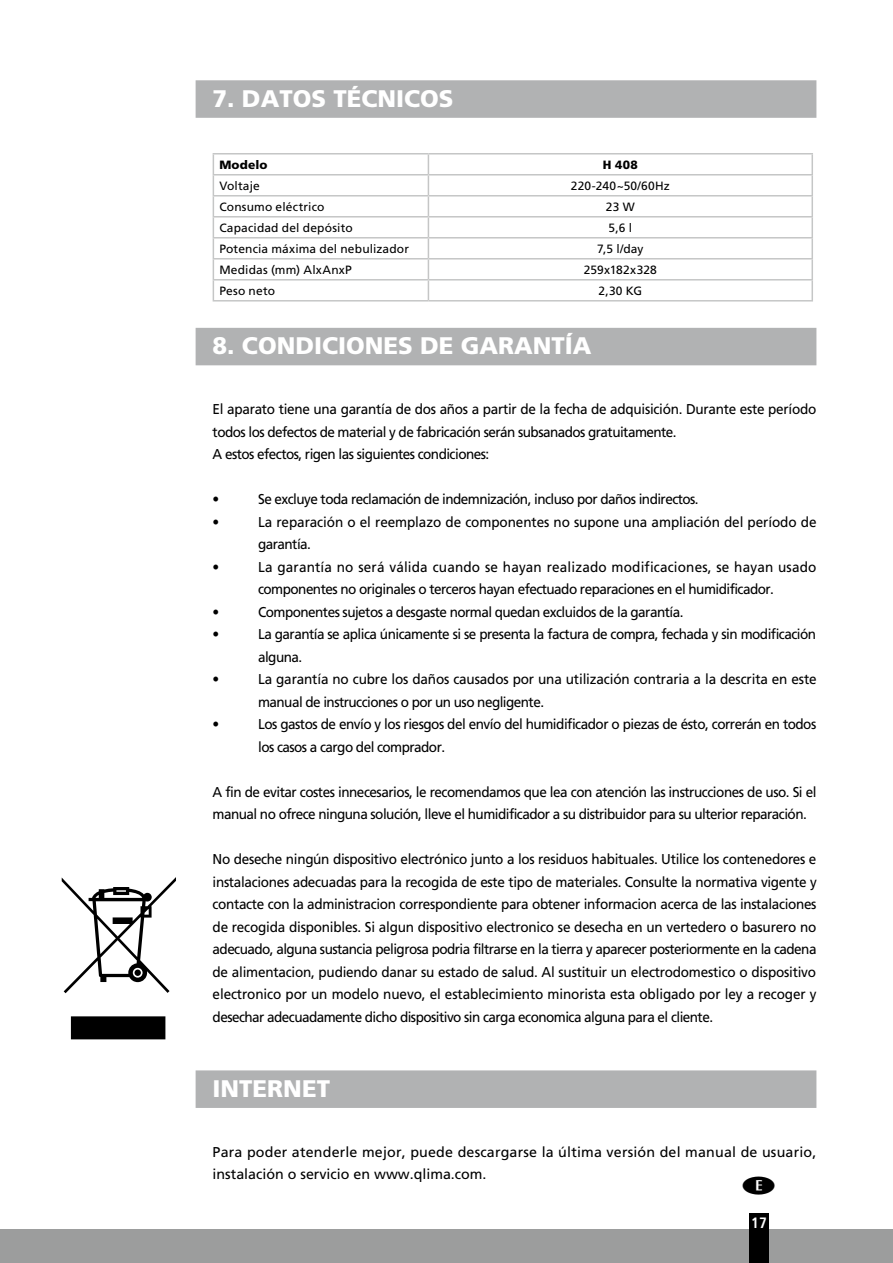
<style>
.page{position:relative;width:893px;height:1263px;background:#fff}
.page>*{position:absolute;margin:0;border:0;box-sizing:border-box;transform-origin:0 0}
.t1{font:900 24px "Frutiger LT Std";color:#fff}
.t2{font:700 condensed 15px "Frutiger LT Std";color:#fff}
.t3{font:14.25px/22.5px "Frutiger LT Std";letter-spacing:-.04em;color:#000;scale:.95 1}
.t4{font:14.25px/22.5px "Frutiger LT Std";letter-spacing:-.01em;color:#000;scale:.95 1}
.t5{font:14.25px/22.5px "Frutiger LT Std";letter-spacing:.015em;color:#000}
.t6{font:14.25px/22.5px "Frutiger LT Std";letter-spacing:-.005em;color:#000;scale:.95 1}
.t7{font:12px "Frutiger LT Std";letter-spacing:.015em;color:#000}
.t8{font:900 12px "Frutiger LT Std";letter-spacing:.02em;color:#000}
</style>
<div class="page">
<div style="left:0;top:1229px;width:893px;height:34px;background:#9c9d9d"></div>
<div style="left:749px;top:1213px;width:20px;height:50px;background:#000"></div>
<div style="left:196px;top:80px;width:620px;height:38px;background:#b1b2b3"></div>
<div style="left:196px;top:328px;width:620px;height:37px;background:#b1b2b3"></div>
<div style="left:196px;top:1070px;width:620px;height:38px;background:#b1b2b3"></div>
<hr style="left:213px;top:153px;width:215px;height:2px;background:#c5c6c6">
<hr style="left:428px;top:153px;width:385px;height:2px;background:#c5c6c6">
<hr style="left:213px;top:174px;width:215px;height:2px;background:#c5c6c6">
<hr style="left:428px;top:174px;width:385px;height:2px;background:#c5c6c6">
<hr style="left:213px;top:195px;width:215px;height:2px;background:#c5c6c6">
<hr style="left:428px;top:195px;width:385px;height:2px;background:#c5c6c6">
<hr style="left:213px;top:216px;width:215px;height:2px;background:#c5c6c6">
<hr style="left:428px;top:216px;width:385px;height:2px;background:#c5c6c6">
<hr style="left:213px;top:237px;width:215px;height:2px;background:#c5c6c6">
<hr style="left:428px;top:237px;width:385px;height:2px;background:#c5c6c6">
<hr style="left:213px;top:258px;width:215px;height:2px;background:#c5c6c6">
<hr style="left:428px;top:258px;width:385px;height:2px;background:#c5c6c6">
<hr style="left:213px;top:279px;width:215px;height:2px;background:#c5c6c6">
<svg style="left:213px;top:155px;width:1px;height:145px"></svg>
<hr style="left:428px;top:279px;width:385px;height:2px;background:#c5c6c6">
<svg style="left:428px;top:155px;width:1px;height:145px"></svg>
<svg style="left:811px;top:155px;width:2px;height:145px"></svg>
<hr style="left:213px;top:300px;width:215px;height:2px;background:#c5c6c6">
<hr style="left:428px;top:300px;width:385px;height:2px;background:#c5c6c6">
<svg style="left:62px;top:877px;width:114px;height:162px"></svg>
<h1 class="t1" style="left:213px;top:84px;width:242px">7. DATOS TÉCNICOS</h1>
<p class="t8" style="left:219px;top:157px;width:50px">Modelo</p>
<p class="t8" style="left:603px;top:157px;width:36px">H 408</p>
<p class="t7" style="left:219px;top:179px;width:42px">Voltaje</p>
<p class="t7" style="left:571px;top:179px;width:100px">220-240~50/60Hz</p>
<p class="t7" style="left:219px;top:200px;width:107px">Consumo eléctrico</p>
<p class="t7" style="left:606px;top:200px;width:30px">23 W</p>
<p class="t7" style="left:219px;top:221px;width:135px">Capacidad del depósito</p>
<p class="t7" style="left:609px;top:221px;width:25px">5,6 l</p>
<p class="t7" style="left:219px;top:242px;width:191px">Potencia máxima del nebulizador</p>
<p class="t7" style="left:597px;top:242px;width:48px">7,5 l/day</p>
<p class="t7" style="left:219px;top:263px;width:134px">Medidas (mm) AlxAnxP</p>
<p class="t7" style="left:584px;top:263px;width:75px">259x182x328</p>
<p class="t7" style="left:219px;top:284px;width:57px">Peso neto</p>
<p class="t7" style="left:599px;top:284px;width:45px">2,30 KG</p>
<h1 class="t1" style="left:213px;top:331px;width:380px">8. CONDICIONES DE GARANTÍA</h1>
<p class="t3" style="left:213px;top:398px;width:637px">El aparato tiene una garantía de dos años a partir de la fecha de adquisición. Durante este período todos los defectos de material y de fabricación serán subsanados gratuitamente.<br>A estos efectos, rigen las siguientes condiciones:</p>
<p class="t3" style="left:213px;top:488px;width:9px">•</p>
<p class="t3" style="left:258px;top:488px;width:465px">Se excluye toda reclamación de indemnización, incluso por daños indirectos.</p>
<p class="t3" style="left:213px;top:510px;width:9px">•</p>
<p class="t6" style="left:258px;top:510px;width:589px">La reparación o el reemplazo de componentes no supone una ampliación del período de garantía.</p>
<p class="t3" style="left:213px;top:555px;width:9px">•</p>
<p class="t3" style="left:258px;top:555px;width:589px">La garantía no será válida cuando se hayan realizado modificaciones, se hayan usado componentes no originales o terceros hayan efectuado reparaciones en el humidificador.</p>
<p class="t3" style="left:213px;top:600px;width:9px">•</p>
<p class="t3" style="left:258px;top:600px;width:449px">Componentes sujetos a desgaste normal quedan excluidos de la garantía.</p>
<p class="t3" style="left:213px;top:623px;width:9px">•</p>
<p class="t3" style="left:258px;top:623px;width:589px">La garantía se aplica únicamente si se presenta la factura de compra, fechada y sin modificación alguna.</p>
<p class="t3" style="left:213px;top:668px;width:9px">•</p>
<p class="t4" style="left:258px;top:668px;width:589px">La garantía no cubre los daños causados por una utilización contraria a la descrita en este manual de instrucciones o por un uso negligente.</p>
<p class="t3" style="left:213px;top:713px;width:9px">•</p>
<p class="t3" style="left:258px;top:713px;width:589px">Los gastos de envío y los riesgos del envío del humidificador o piezas de ésto, correrán en todos los casos a cargo del comprador.</p>
<p class="t3" style="left:213px;top:780px;width:637px">A fin de evitar costes innecesarios, le recomendamos que lea con atención las instrucciones de uso. Si el manual no ofrece ninguna solución, lleve el humidificador a su distribuidor para su ulterior reparación.</p>
<p class="t3" style="left:213px;top:848px;width:637px;text-align:justify">No deseche ningún dispositivo electrónico junto a los residuos habituales. Utilice los contenedores e instalaciones adecuadas para la recogida de este tipo de materiales. Consulte la normativa vigente y contacte con la administracion correspondiente para obtener informacion acerca de las instalaciones de recogida disponibles. Si algun dispositivo electronico se desecha en un vertedero o basurero no adecuado, alguna sustancia peligrosa podria filtrarse en la tierra y aparecer posteriormente en la cadena de alimentacion, pudiendo danar su estado de salud. Al sustituir un electrodomestico o dispositivo electronico por un modelo nuevo, el establecimiento minorista esta obligado por ley a recoger y desechar adecuadamente dicho dispositivo sin carga economica alguna para el cliente.</p>
<h1 class="t1" style="left:213px;top:1074px;width:119px">INTERNET</h1>
<p class="t5" style="left:213px;top:1140px;width:605px">Para poder atenderle mejor, puede descargarse la última versión del manual de usuario, instalación o servicio en www.qlima.com.</p>
<p class="t2" style="left:751px;top:1214px;width:17px">17</p>
</div>
